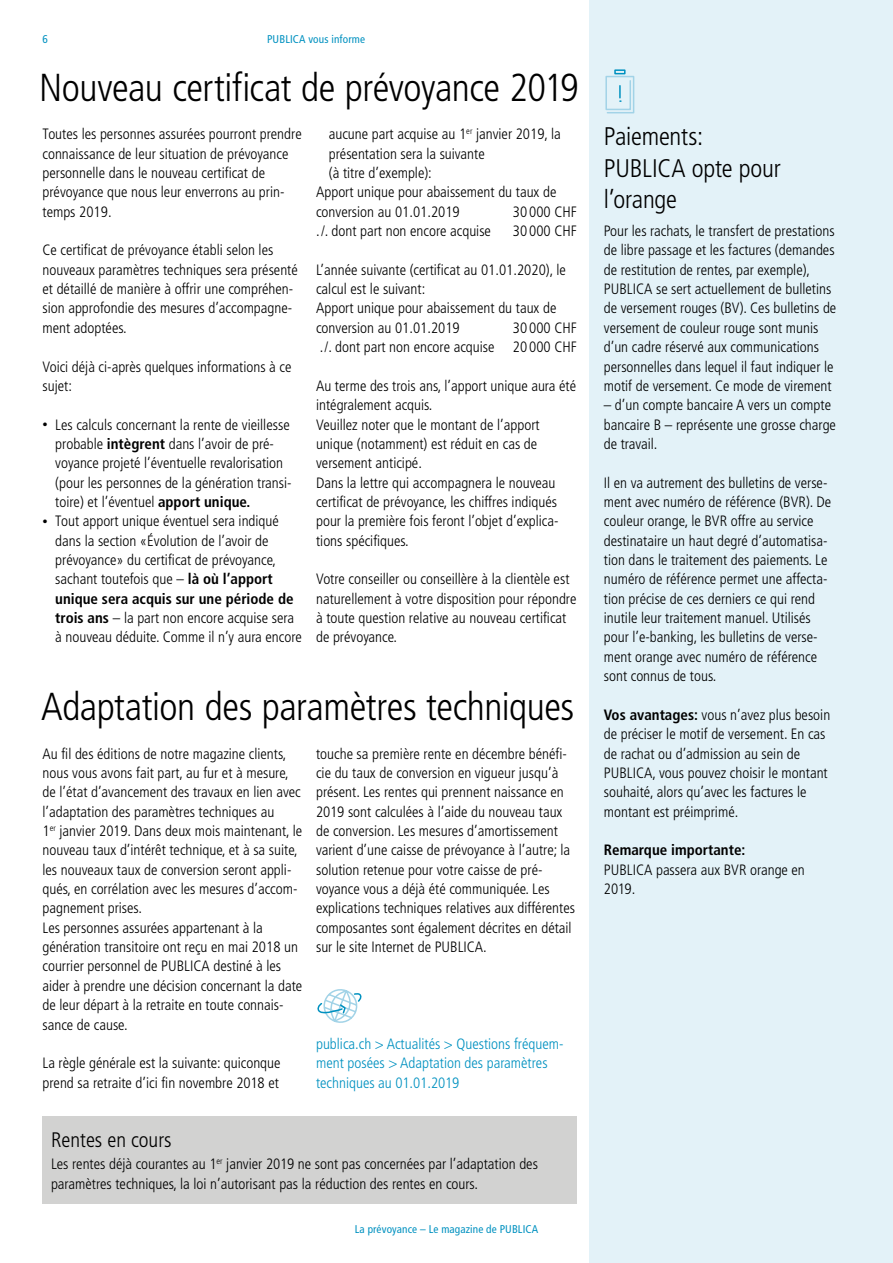
<style>
.page{position:relative;width:893px;height:1263px;background:#fff}
.page>*{position:absolute;margin:0;border:0;box-sizing:border-box;transform-origin:0 0}
.t1{font:300 condensed 39px "Frutiger";letter-spacing:-.01em;color:#000}
.t2{font:300 condensed 25.5px/31.5px "Frutiger";letter-spacing:-.01em;color:#000}
.t3{font:300 condensed 21px "Frutiger";color:#000}
.t4{font:300 condensed 15px/19.4px "Frutiger";color:#000}
.t5{font:300 condensed 15px/19.4px "Frutiger";color:#0091c0}
.t6{font:700 condensed 15px "Frutiger";color:#000}
.t7{font:condensed 11.25px "Frutiger";letter-spacing:.01em;color:#0091c0}
.s1{font-size:10.5px}
.s2{font-weight:700}
</style>
<div class="page">
<div style="left:590px;top:0;width:303px;height:1263px;background:#e3f2f8"></div>
<div style="left:614px;top:69px;width:12px;height:5px;border:2px solid #0091c0"></div>
<svg style="left:605px;top:75px;width:30px;height:39px"></svg>
<div style="left:43px;top:1116px;width:534px;height:88px;background:#d2d2d1"></div>
<svg style="left:317px;top:989px;width:45px;height:34px"></svg>
<p class="t7" style="left:43px;top:32px;width:7px">6</p>
<p class="t7" style="left:267px;top:32px;width:99px">PUBLICA vous informe</p>
<h1 class="t1" style="left:39px;top:65px;width:541px">Nouveau certificat de prévoyance 2019</h1>
<p class="t4" style="left:43px;top:125px;width:261px">Toutes les personnes assurées pourront prendre connaissance de leur situation de prévoyance personnelle dans le nouveau certificat de prévoyance que nous leur enverrons au prin&shy;temps 2019.</p>
<p class="t4" style="left:43px;top:241px;width:257px">Ce certificat de prévoyance établi selon les nouveaux paramètres techniques sera présenté et détaillé de manière à offrir une compréhen&shy;sion approfondie des mesures d’accompagne&shy;ment adoptées.</p>
<p class="t4" style="left:43px;top:357px;width:250px">Voici déjà ci-après quelques informations à ce sujet:</p>
<p class="t4" style="left:55px;top:415px;width:238px;text-indent:-13px"><span class="s1">•</span> Les calculs concernant la rente de vieillesse probable <span class="s2">intègrent</span> dans l’avoir de pré&shy;voyance projeté l’éventuelle revalorisation (pour les personnes de la génération transi&shy;toire) et l’éventuel <span class="s2">apport unique.</span></p>
<p class="t4" style="left:55px;top:512px;width:248px;text-indent:-13px"><span class="s1">•</span> Tout apport unique éventuel sera indiqué dans la section «Évolution de l’avoir de prévoyance» du certificat de prévoyance, sachant toutefois que – <span class="s2">là où l’apport unique sera acquis sur une période de trois ans</span> – la part non encore acquise sera à nouveau déduite. Comme il n’y aura encore</p>
<p class="t4" style="left:329px;top:125px;width:234px">aucune part acquise au 1<sup>er</sup> janvier 2019, la</p>
<p class="t4" style="left:329px;top:144px;width:157px">présentation sera la suivante</p>
<p class="t4" style="left:329px;top:163px;width:105px">(à titre d’exemple):</p>
<p class="t4" style="left:316px;top:183px;width:242px">Apport unique pour abaissement du taux de</p>
<p class="t4" style="left:316px;top:202px;width:145px">conversion au 01.01.2019</p>
<p class="t4" style="left:513px;top:202px;width:65px">30 000 CHF</p>
<p class="t4" style="left:316px;top:221px;width:176px">./. dont part non encore acquise</p>
<p class="t4" style="left:513px;top:221px;width:65px">30 000 CHF</p>
<p class="t4" style="left:316px;top:260px;width:251px">L’année suivante (certificat au 01.01.2020), le calcul est le suivant:<br>Apport unique pour abaissement du taux de conversion au 01.01.2019</p>
<p class="t4" style="left:320px;top:318px;width:259px;text-align:right">30 000 CHF<br>./. dont part non encore acquise 20 000 CHF</p>
<p class="t4" style="left:316px;top:376px;width:261px">Au terme des trois ans, l’apport unique aura été intégralement acquis.<br>Veuillez noter que le montant de l’apport unique (notamment) est réduit en cas de versement anticipé.<br>Dans la lettre qui accompagnera le nouveau certificat de prévoyance, les chiffres indiqués pour la première fois feront l’objet d’explica&shy;tions spécifiques.</p>
<p class="t4" style="left:316px;top:570px;width:262px">Votre conseiller ou conseillère à la clientèle est naturellement à votre disposition pour répondre à toute question relative au nouveau certificat de prévoyance.</p>
<h1 class="t1" style="left:41px;top:684px;width:535px">Adaptation des paramètres techniques</h1>
<p class="t4" style="left:43px;top:744px;width:261px">Au fil des éditions de notre magazine clients, nous vous avons fait part, au fur et à mesure, de l’état d’avancement des travaux en lien avec l’adaptation des paramètres techniques au<br>1<sup>er</sup> janvier 2019. Dans deux mois maintenant, le nouveau taux d’intérêt technique, et à sa suite, les nouveaux taux de conversion seront appli&shy;qués, en corrélation avec les mesures d’accom&shy;pagnement prises.<br>Les personnes assurées appartenant à la génération transitoire ont reçu en mai 2018 un courrier personnel de PUBLICA destiné à les aider à prendre une décision concernant la date de leur départ à la retraite en toute connais&shy;sance de cause.</p>
<p class="t4" style="left:43px;top:1053px;width:240px">La règle générale est la suivante: quiconque prend sa retraite d’ici fin novembre 2018 et</p>
<p class="t4" style="left:316px;top:744px;width:260px">touche sa première rente en décembre bénéfi&shy;cie du taux de conversion en vigueur jusqu’à présent. Les rentes qui prennent naissance en 2019 sont calculées à l’aide du nouveau taux de conversion. Les mesures d’amortissement varient d’une caisse de prévoyance à l’autre; la solution retenue pour votre caisse de pré&shy;voyance vous a déjà été communiquée. Les explications techniques relatives aux différentes composantes sont également décrites en détail sur le site Internet de PUBLICA.</p>
<p class="t5" style="left:316px;top:1034px;width:249px">publica.ch &gt; Actualités &gt; Questions fréquem&shy;ment posées &gt; Adaptation des paramètres techniques au 01.01.2019</p>
<h3 class="t3" style="left:51px;top:1127px;width:122px">Rentes en cours</h3>
<p class="t4" style="left:51px;top:1154px;width:488px">Les rentes déjà courantes au 1<sup>er</sup> janvier 2019 ne sont pas concernées par l’adaptation des paramètres techniques, la loi n’autorisant pas la réduction des rentes en cours.</p>
<p class="t7" style="left:355px;top:1223px;width:185px">La prévoyance – Le magazine de PUBLICA</p>
<h2 class="t2" style="left:604px;top:121px;width:178px">Paiements:<br>PUBLICA opte pour l’orange</h2>
<p class="t4" style="left:604px;top:221px;width:234px">Pour les rachats, le transfert de prestations de libre passage et les factures (demandes de restitution de rentes, par exemple), PUBLICA se sert actuellement de bulletins de versement rouges (BV). Ces bulletins de versement de couleur rouge sont munis d’un cadre réservé aux communications personnelles dans lequel il faut indiquer le motif de versement. Ce mode de virement</p>
<p class="t4" style="left:604px;top:396px;width:234px">– d’un compte bancaire A vers un compte bancaire B – représente une grosse charge de travail.</p>
<p class="t4" style="left:604px;top:473px;width:229px">Il en va autrement des bulletins de verse&shy;ment avec numéro de référence (BVR). De couleur orange, le BVR offre au service destinataire un haut degré d’automatisa&shy;tion dans le traitement des paiements. Le numéro de référence permet une affecta&shy;tion précise de ces derniers ce qui rend inutile leur traitement manuel. Utilisés pour l’e-banking, les bulletins de verse&shy;ment orange avec numéro de référence sont connus de tous.</p>
<p class="t4" style="left:604px;top:705px;width:228px"><span class="s2">Vos avantages:</span> vous n’avez plus besoin de préciser le motif de versement. En cas de rachat ou d’admission au sein de PUBLICA, vous pouvez choisir le montant souhaité, alors qu’avec les factures le montant est préimprimé.</p>
<p class="t6" style="left:604px;top:841px;width:143px">Remarque importante:</p>
<p class="t4" style="left:604px;top:860px;width:203px">PUBLICA passera aux BVR orange en<br>2019.</p>
</div>
